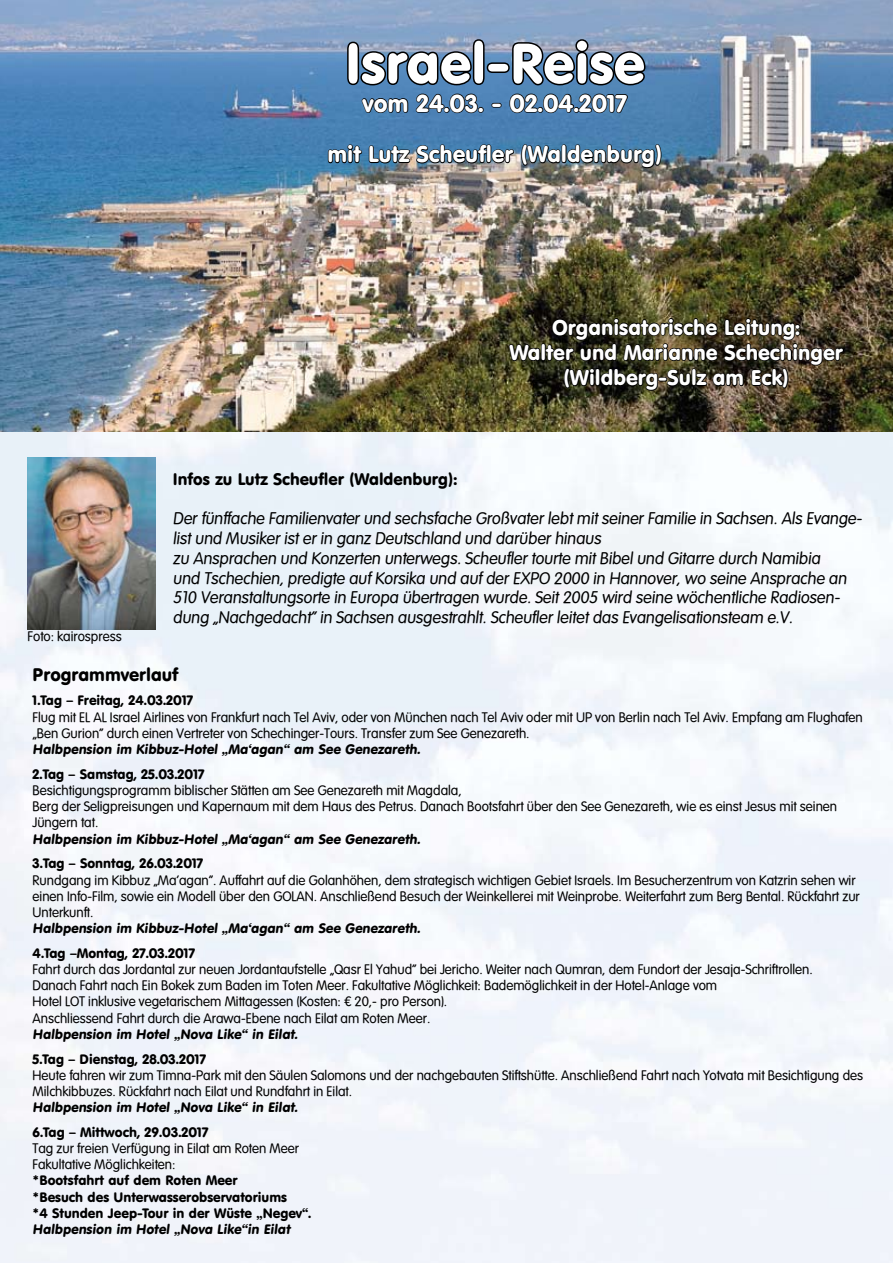
<style>
.page{position:relative;width:893px;height:1263px;background:#fff}
.page>*{position:absolute;margin:0;border:0;box-sizing:border-box;transform-origin:0 0}
.t1{font:55.5px "VAG Rounded BT";color:#fff}
.t2{font:24px "VAG Rounded BT";color:#fff}
.t3{font:22.5px "VAG Rounded BT";color:#fff}
.t4{font:21px/25.2px "VAG Rounded BT";color:#fff;text-align:center}
.t5{font:18px "VAG Rounded BT";color:#000}
.t6{font:16.5px/19.8px "VAG Rounded Lt Normal";color:#000}
.t7{font:16.5px "VAG Rounded BT";color:#000}
.t8{font:13.5px/16.2px "VAG Rounded Lt Normal";color:#000}
.t9{font:13.5px/24.8px "VAG Rounded BT";color:#000}
</style>
<div class="page">
<img style="left:0;top:432px;width:893px;height:831px">
<img style="left:0;top:0;width:893px;height:432px">
<img style="left:28px;top:457px;width:128px;height:172px">
<svg style="left:346px;top:38px;width:301px;height:49px;background:#4e6784"></svg>
<svg style="left:361px;top:97px;width:48px;height:17px"></svg>
<svg style="left:415px;top:93px;width:69px;height:21px"></svg>
<div style="left:491px;top:103px;width:11px;height:5px;border:2px solid #000;border-radius:2px"></div>
<svg style="left:509px;top:93px;width:120px;height:21px;background:#325575"></svg>
<img style="left:327px;top:143px;width:335px;height:26px">
<svg style="left:508px;top:317px;width:336px;height:74px;background:#302b1a"></svg>
<h1 class="t1" style="left:345px;top:28px;width:301px">Israel-Reise</h1>
<h2 class="t2" style="left:363px;top:88px;width:266px">vom 24.03. - 02.04.2017</h2>
<h3 class="t3" style="left:327px;top:140px;width:336px">mit Lutz Scheufler (Waldenburg)</h3>
<h3 class="t4" style="left:509px;top:314px;width:335px">Organisatorische Leitung:<br>Walter und Marianne Schechinger (Wildberg-Sulz am Eck)</h3>
<p class="t7" style="left:173px;top:468px;width:286px">Infos zu Lutz Scheufler (Waldenburg):</p>
<p class="t6" style="left:173px;top:508px;width:693px">Der fünffache Familienvater und sechsfache Großvater lebt mit seiner Familie in Sachsen. Als Evange&shy;list und Musiker ist er in ganz Deutschland und darüber hinaus<br>zu Ansprachen und Konzerten unterwegs. Scheufler tourte mit Bibel und Gitarre durch Namibia<br>und Tschechien, predigte auf Korsika und auf der EXPO 2000 in Hannover, wo seine Ansprache an 510 Veranstaltungsorte in Europa übertragen wurde. Seit 2005 wird seine wöchentliche Radiosen&shy;dung „Nachgedacht“ in Sachsen ausgestrahlt. Scheufler leitet das Evangelisationsteam e.V.</p>
<p class="t8" style="left:28px;top:628px;width:96px">Foto: kairospress</p>
<h3 class="t5" style="left:33px;top:663px;width:147px">Programmverlauf</h3>
<p class="t9" style="left:33px;top:688px;width:162px">1.Tag – Freitag, 24.03.2017</p>
<p class="t8" style="left:33px;top:709px;width:832px">Flug mit EL AL Israel Airlines von Frankfurt nach Tel Aviv, oder von München nach Tel Aviv oder mit UP von Berlin nach Tel Aviv. Empfang am Flughafen „Ben Gurion“ durch einen Vertreter von Schechinger-Tours. Transfer zum See Genezareth.</p>
<p class="t9" style="left:33px;top:737px;width:391px">Halbpension im Kibbuz-Hotel „Ma‘agan“ am See Genezareth.<br>2.Tag – Samstag, 25.03.2017</p>
<p class="t8" style="left:33px;top:782px;width:806px">Besichtigungsprogramm biblischer Stätten am See Genezareth mit Magdala,<br>Berg der Seligpreisungen und Kapernaum mit dem Haus des Petrus. Danach Bootsfahrt über den See Genezareth, wie es einst Jesus mit seinen<br>Jüngern tat.</p>
<p class="t9" style="left:33px;top:826px;width:391px">Halbpension im Kibbuz-Hotel „Ma‘agan“ am See Genezareth.<br>3.Tag – Sonntag, 26.03.2017</p>
<p class="t8" style="left:33px;top:872px;width:829px">Rundgang im Kibbuz „Ma‘agan“. Auffahrt auf die Golanhöhen, dem strategisch wichtigen Gebiet Israels. Im Besucherzentrum von Katzrin sehen wir einen Info-Film, sowie ein Modell über den GOLAN. Anschließend Besuch der Weinkellerei mit Weinprobe. Weiterfahrt zum Berg Bental. Rückfahrt zur<br>Unterkunft.</p>
<p class="t9" style="left:33px;top:916px;width:391px">Halbpension im Kibbuz-Hotel „Ma‘agan“ am See Genezareth.<br>4.Tag –Montag, 27.03.2017</p>
<p class="t8" style="left:33px;top:961px;width:782px">Fahrt durch das Jordantal zur neuen Jordantaufstelle „Qasr El Yahud“ bei Jericho. Weiter nach Qumran, dem Fundort der Jesaja-Schriftrollen.<br>Danach Fahrt nach Ein Bokek zum Baden im Toten Meer. Fakultative Möglichkeit: Bademöglichkeit in der Hotel-Anlage vom<br>Hotel LOT inklusive vegetarischem Mittagessen (Kosten: € 20,- pro Person).<br>Anschliessend Fahrt durch die Arawa-Ebene nach Eilat am Roten Meer.</p>
<p class="t9" style="left:33px;top:1021px;width:269px">Halbpension im Hotel „Nova Like“ in Eilat.<br>5.Tag – Dienstag, 28.03.2017</p>
<p class="t8" style="left:33px;top:1067px;width:832px">Heute fahren wir zum Timna-Park mit den Säulen Salomons und der nachgebauten Stiftshütte. Anschließend Fahrt nach Yotvata mit Besichtigung des<br>Milchkibbuzes. Rückfahrt nach Eilat und Rundfahrt in Eilat.</p>
<p class="t9" style="left:33px;top:1095px;width:269px">Halbpension im Hotel „Nova Like“ in Eilat.<br>6.Tag – Mittwoch, 29.03.2017</p>
<p class="t8" style="left:33px;top:1140px;width:268px">Tag zur freien Verfügung in Eilat am Roten Meer<br>Fakultative Möglichkeiten:</p>
<p class="t9" style="left:33px;top:1172px;width:280px;line-height:16.2px">*Bootsfahrt auf dem Roten Meer<br>*Besuch des Unterwasserobservatoriums<br>*4 Stunden Jeep-Tour in der Wüste „Negev“.<br>Halbpension im Hotel „Nova Like“in Eilat</p>
</div>
